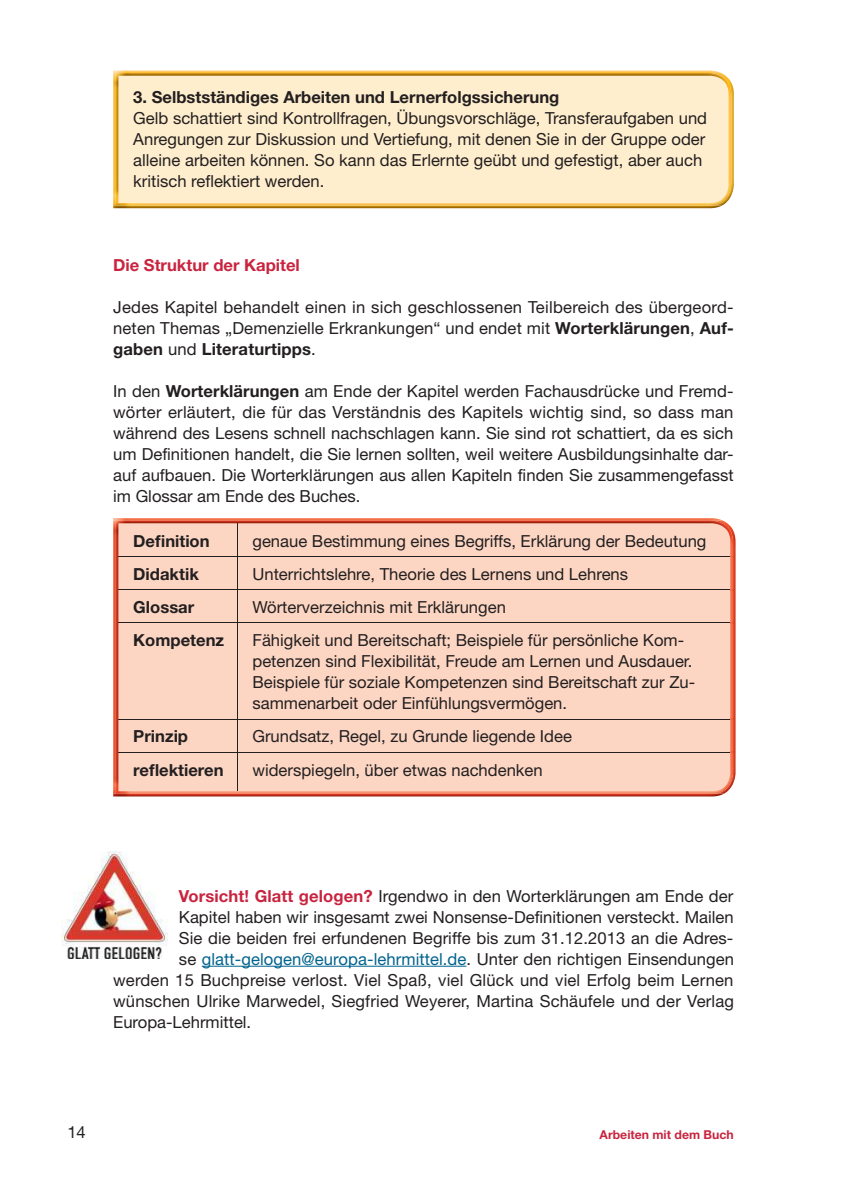
<style>
.page{position:relative;width:842px;height:1189px;background:#fff}
.page>*{position:absolute;margin:0;border:0;box-sizing:border-box;transform-origin:0 0}
.t1{font:16.62px/21px "Helvetica Neue LT Std";color:#231f20}
.t2{font:700 16.62px "Helvetica Neue LT Std";color:#231f20}
.t3{font:16.62px "Helvetica Neue LT Std";letter-spacing:.005em;color:#00638e}
.t4{font:700 16.62px "Helvetica Neue LT Std";color:#c9243f}
.t5{font:700 12.25px "Helvetica Neue LT Std";color:#c9243f}
.s1{font-weight:700}
.s2{font-weight:700;color:#c9243f}
.s3{color:#231f20}
</style>
<div class="page">
<hr style="left:202px;top:965px;width:264px;height:1px;background:#00638e">
<img style="left:113px;top:70px;width:607px;height:3px">
<img style="left:113px;top:205px;width:609px;height:3px">
<img style="left:116px;top:205px;width:597px;height:1px">
<div style="left:116px;top:73px;width:615px;height:132px;background:#ffeecd"></div>
<img style="left:113px;top:518px;width:608px;height:2px">
<img style="left:113px;top:793px;width:610px;height:3px">
<img style="left:116px;top:793px;width:598px;height:1px">
<div style="left:116px;top:520px;width:616px;height:273px;background:#fcd6c3"></div>
<img style="left:61px;top:852px;width:106px;height:106px">
<p class="t2" style="left:133px;top:91px;width:427px">3. Selbstständiges Arbeiten und Lernerfolgssicherung</p>
<p class="t1" style="left:133px;top:108px;width:575px">Gelb schattiert sind Kontrollfragen, Übungsvorschläge, Transferaufgaben und Anregungen zur Diskussion und Vertiefung, mit denen Sie in der Gruppe oder alleine arbeiten können. So kann das Erlernte geübt und gefestigt, aber auch kritisch re-ektiert werden.</p>
<p class="t4" style="left:113px;top:259px;width:188px">Die Struktur der Kapitel</p>
<p class="t1" style="left:113px;top:297px;width:622px;text-align:justify">Jedes Kapitel behandelt einen in sich geschlossenen Teilbereich des übergeord&shy;neten Themas „Demenzielle Erkrankungen“ und endet mit <span class="s1">Worterklärungen</span>, <span class="s1">Auf&shy;gaben</span> und <span class="s1">Literaturtipps</span>.</p>
<p class="t1" style="left:113px;top:381px;width:622px;text-align:justify">In den <span class="s1">Worterklärungen</span> am Ende der Kapitel werden Fachausdrücke und Fremd&shy;wörter erläutert, die für das Verständnis des Kapitels wichtig sind, so dass man während des Lesens schnell nachschlagen kann. Sie sind rot schattiert, da es sich um Definitionen handelt, die Sie lernen sollten, weil weitere Ausbildungsinhalte dar&shy;auf aufbauen. Die Worterklärungen aus allen Kapiteln finden Sie zusammengefasst im Glossar am Ende des Buches.</p>
<p class="t2" style="left:133px;top:534px;width:78px">Definition</p>
<p class="t1" style="left:252px;top:530px;width:455px">genaue Bestimmung eines Begriffs, Erklärung der Bedeutung</p>
<p class="t2" style="left:133px;top:567px;width:67px">Didaktik</p>
<p class="t1" style="left:252px;top:564px;width:377px">Unterrichtslehre, Theorie des Lernens und Lehrens</p>
<p class="t2" style="left:133px;top:601px;width:62px">Glossar</p>
<p class="t1" style="left:252px;top:597px;width:255px">Wörterverzeichnis mit Erklärungen</p>
<p class="t2" style="left:133px;top:634px;width:92px">Kompetenz</p>
<p class="t1" style="left:252px;top:630px;width:444px">Fähigkeit und Bereitschaft; Beispiele für persönliche Kom&shy;petenzen sind Flexibilität, Freude am Lernen und Ausdauer.<br>Beispiele für soziale Kompetenzen sind Bereitschaft zur Zu&shy;sammenarbeit oder Einfühlungsvermögen.</p>
<p class="t2" style="left:133px;top:730px;width:56px">Prinzip</p>
<p class="t1" style="left:252px;top:726px;width:321px">Grundsatz, Regel, zu Grunde liegende Idee</p>
<p class="t2" style="left:133px;top:763px;width:92px">reflektieren</p>
<p class="t1" style="left:252px;top:759px;width:292px">widerspiegeln, über etwas nachdenken</p>
<p class="t1" style="left:179px;top:885px;width:556px"><span class="s2">Vorsicht! Glatt gelogen?</span> Irgendwo in den Worterklärungen am Ende der</p>
<p class="t1" style="left:179px;top:906px;width:556px">Kapitel haben wir insgesamt zwei Nonsense-Definitionen versteckt. Mailen</p>
<p class="t1" style="left:179px;top:927px;width:555px">Sie die beiden frei erfundenen Begriffe bis zum 31.12.2013 an die Adres-</p>
<p class="t3" style="left:179px;top:950px;width:556px"><span class="s3">se</span> glatt-gelogen@europa-lehrmittel.de<span class="s3">. Unter den richtigen Einsendungen</span></p>
<p class="t1" style="left:113px;top:969px;width:621px">werden 15 Buchpreise verlost. Viel Spaß, viel Glück und viel Erfolg beim Lernen</p>
<p class="t1" style="left:113px;top:990px;width:622px">wünschen Ulrike Marwedel, Siegfried Weyerer, Martina Schäufele und der Verlag</p>
<p class="t1" style="left:113px;top:1011px;width:139px">Europa-Lehrmittel.</p>
<p class="t1" style="left:67px;top:1121px;width:20px">14</p>
<p class="t5" style="left:599px;top:1130px;width:136px">Arbeiten mit dem Buch</p>
</div>
